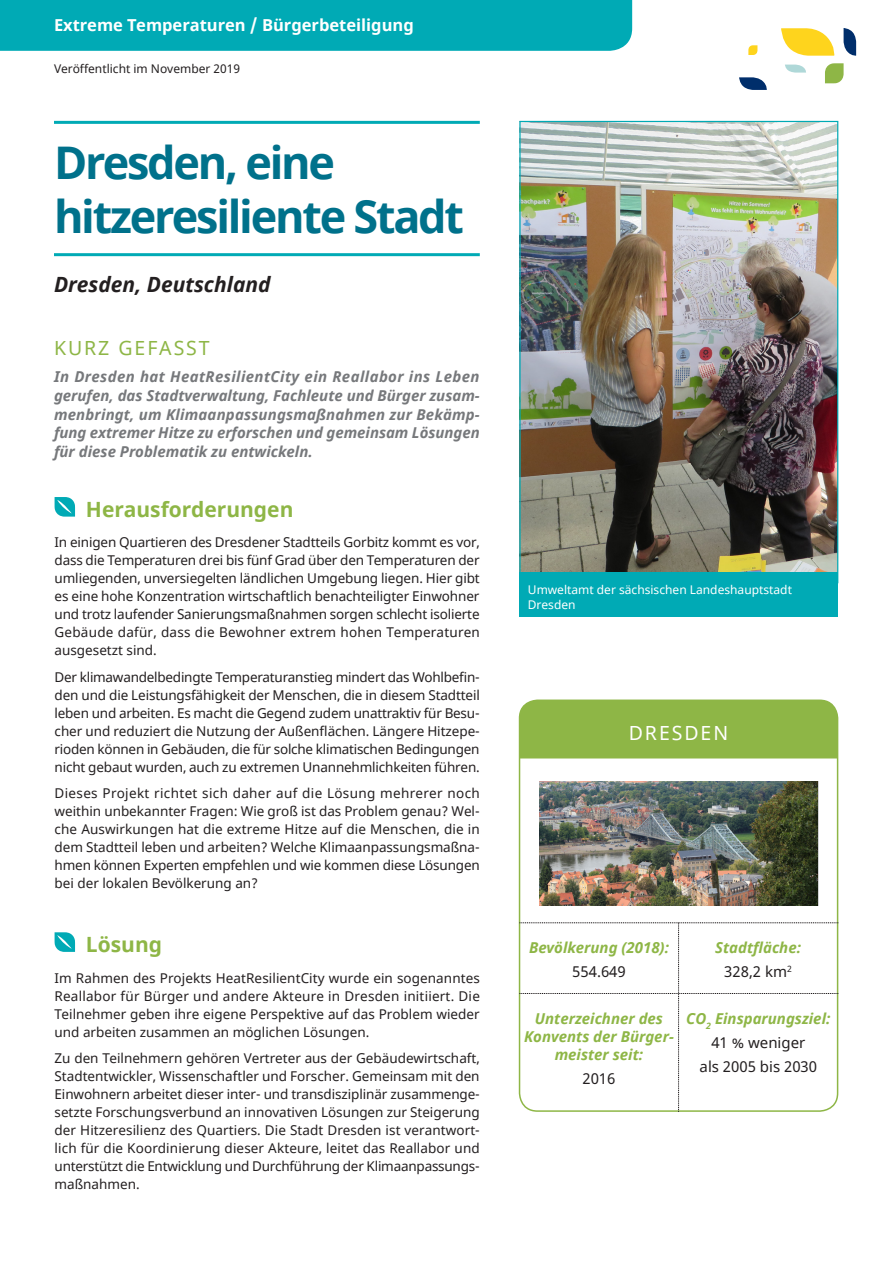
<style>
.page{position:relative;width:893px;height:1263px;background:#fff}
.page>*{position:absolute;margin:0;border:0;box-sizing:border-box;transform-origin:0 0}
.case_study_title{font:700 45px/54px "Noto Sans";letter-spacing:-.05em;color:#00718b}
.Paragraph_title{font:700 21px "Noto Sans";color:#8eb646}
.city_name___country{font:italic 700 21px "Noto Sans";color:#231f20}
.t1{font:19.5px "Noto Sans";letter-spacing:.1em;color:#8eb646}
.Title_city_box{font:19.5px "Noto Sans";letter-spacing:.1em;color:#fff}
.t2{font:700 16.5px "Noto Sans";color:#fff}
.text_introduction{font:italic 700 15px/18.8px "Noto Sans";color:#76787b;text-align:justify}
.t3{font:italic 700 15px/18px "Noto Sans";color:#8eb646;text-align:center}
.t4{font:15px "Noto Sans";color:#231f20}
.text{font:13.5px/18px "Noto Sans";color:#231f20;text-align:justify}
.text_photo_legend{font:12px/14.4px "Noto Sans";color:#fff}
.publication_date{font:12px "Noto Sans";color:#231f20}
</style>
<div class="page">
<div style="left:0;top:0;width:632px;height:51px;background:#00aab5"></div>
<svg style="left:739px;top:77px;width:28px;height:13px"></svg>
<svg style="left:844px;top:28px;width:12px;height:28px"></svg>
<svg style="left:785px;top:65px;width:21px;height:8px"></svg>
<svg style="left:781px;top:28px;width:54px;height:28px"></svg>
<svg style="left:748px;top:45px;width:9px;height:10px"></svg>
<svg style="left:825px;top:63px;width:19px;height:20px"></svg>
<hr style="left:54px;top:253px;width:426px;height:3px;background:#00aab5">
<hr style="left:54px;top:121px;width:426px;height:3px;background:#00aab5">
<img style="left:521px;top:123px;width:315px;height:450px">
<svg style="left:55px;top:497px;width:20px;height:20px"></svg>
<svg style="left:55px;top:932px;width:20px;height:20px"></svg>
<div style="left:519px;top:573px;width:319px;height:44px;background:#00aab5"></div>
<div style="left:519px;top:700px;width:319px;height:58px;background:#8eb646"></div>
<img style="left:539px;top:782px;width:279px;height:124px">
<svg style="left:519px;top:922px;width:319px;height:190px"></svg>
<p class="t2" style="left:54px;top:13px;width:361px">Extreme Temperaturen / Bürgerbeteiligung</p>
<p class="publication_date" style="left:54px;top:61px;width:187px">Veröffentlicht im November 2019</p>
<p class="case_study_title" style="left:54px;top:137px;width:412px">Dresden, eine hitzeresiliente Stadt</p>
<p class="city_name___country" style="left:54px;top:270px;width:218px">Dresden, Deutschland</p>
<p class="t1" style="left:54px;top:334px;width:157px">KURZ GEFASST</p>
<p class="text_introduction" style="left:54px;top:367px;width:427px">In Dresden hat HeatResilientCity ein Reallabor ins Leben gerufen, das Stadtverwaltung, Fachleute und Bürger zusam&shy;menbringt, um Klimaanpassungsmaßnahmen zur Bekämp&shy;fung extremer Hitze zu erforschen und gemeinsam Lösungen für diese Problematik zu entwickeln.</p>
<p class="Paragraph_title" style="left:86px;top:494px;width:209px">Herausforderungen</p>
<p class="text" style="left:55px;top:534px;width:427px">In einigen Quartieren des Dresdener Stadtteils Gorbitz kommt es vor, dass die Temperaturen drei bis fünf Grad über den Temperaturen der umliegenden, unversiegelten ländlichen Umgebung liegen. Hier gibt es eine hohe Konzentration wirtschaftlich benachteiligter Einwohner und trotz laufender Sanierungsmaßnahmen sorgen schlecht isolierte Gebäude dafür, dass die Bewohner extrem hohen Temperaturen ausgesetzt sind.</p>
<p class="text" style="left:55px;top:668px;width:427px">Der klimawandelbedingte Temperaturanstieg mindert das Wohlbefin&shy;den und die Leistungsfähigkeit der Menschen, die in diesem Stadtteil leben und arbeiten. Es macht die Gegend zudem unattraktiv für Besu&shy;cher und reduziert die Nutzung der Außenflächen. Längere Hitzepe&shy;rioden können in Gebäuden, die für solche klimatischen Bedingungen nicht gebaut wurden, auch zu extremen Unannehmlichkeiten führen.</p>
<p class="text" style="left:55px;top:785px;width:427px">Dieses Projekt richtet sich daher auf die Lösung mehrerer noch weithin unbekannter Fragen: Wie groß ist das Problem genau? Wel&shy;che Auswirkungen hat die extreme Hitze auf die Menschen, die in dem Stadtteil leben und arbeiten? Welche Klimaanpassungsmaßna&shy;hmen können Experten empfehlen und wie kommen diese Lösungen bei der lokalen Bevölkerung an?</p>
<p class="Paragraph_title" style="left:86px;top:929px;width:78px">Lösung</p>
<p class="text" style="left:55px;top:969px;width:427px">Im Rahmen des Projekts HeatResilientCity wurde ein sogenanntes Reallabor für Bürger und andere Akteure in Dresden initiiert. Die Teilnehmer geben ihre eigene Perspektive auf das Problem wieder und arbeiten zusammen an möglichen Lösungen.</p>
<p class="text" style="left:55px;top:1050px;width:427px">Zu den Teilnehmern gehören Vertreter aus der Gebäudewirtschaft, Stadtentwickler, Wissenschaftler und Forscher. Gemeinsam mit den Einwohnern arbeitet dieser inter- und transdisziplinär zusammenge&shy;setzte Forschungsverbund an innovativen Lösungen zur Steigerung der Hitzeresilienz des Quartiers. Die Stadt Dresden ist verantwort&shy;lich für die Koordinierung dieser Akteure, leitet das Reallabor und unterstützt die Entwicklung und Durchführung der Klimaanpassungs&shy;maßnahmen.</p>
<p class="text_photo_legend" style="left:528px;top:583px;width:266px">Umweltamt der sächsischen Landeshauptstadt<br>Dresden</p>
<p class="Title_city_box" style="left:629px;top:719px;width:101px">DRESDEN</p>
<p class="t3" style="left:529px;top:938px;width:141px">Bevölkerung (2018):</p>
<p class="t4" style="left:572px;top:961px;width:55px">554.649</p>
<p class="t3" style="left:524px;top:1009px;width:151px">Unterzeichner des<br>Konvents der Bürger&shy;meister seit:</p>
<p class="t4" style="left:582px;top:1068px;width:35px">2016</p>
<p class="t3" style="left:715px;top:938px;width:87px">Stadtfläche:</p>
<p class="t4" style="left:724px;top:961px;width:69px">328,2 km<sup>2</sup></p>
<p class="t3" style="left:686px;top:1009px;width:146px">CO<sub>2</sub> Einsparungsziel:</p>
<p class="t4" style="left:711px;top:1032px;width:96px">41 % weniger</p>
<p class="t4" style="left:700px;top:1056px;width:119px">als 2005 bis 2030</p>
</div>
